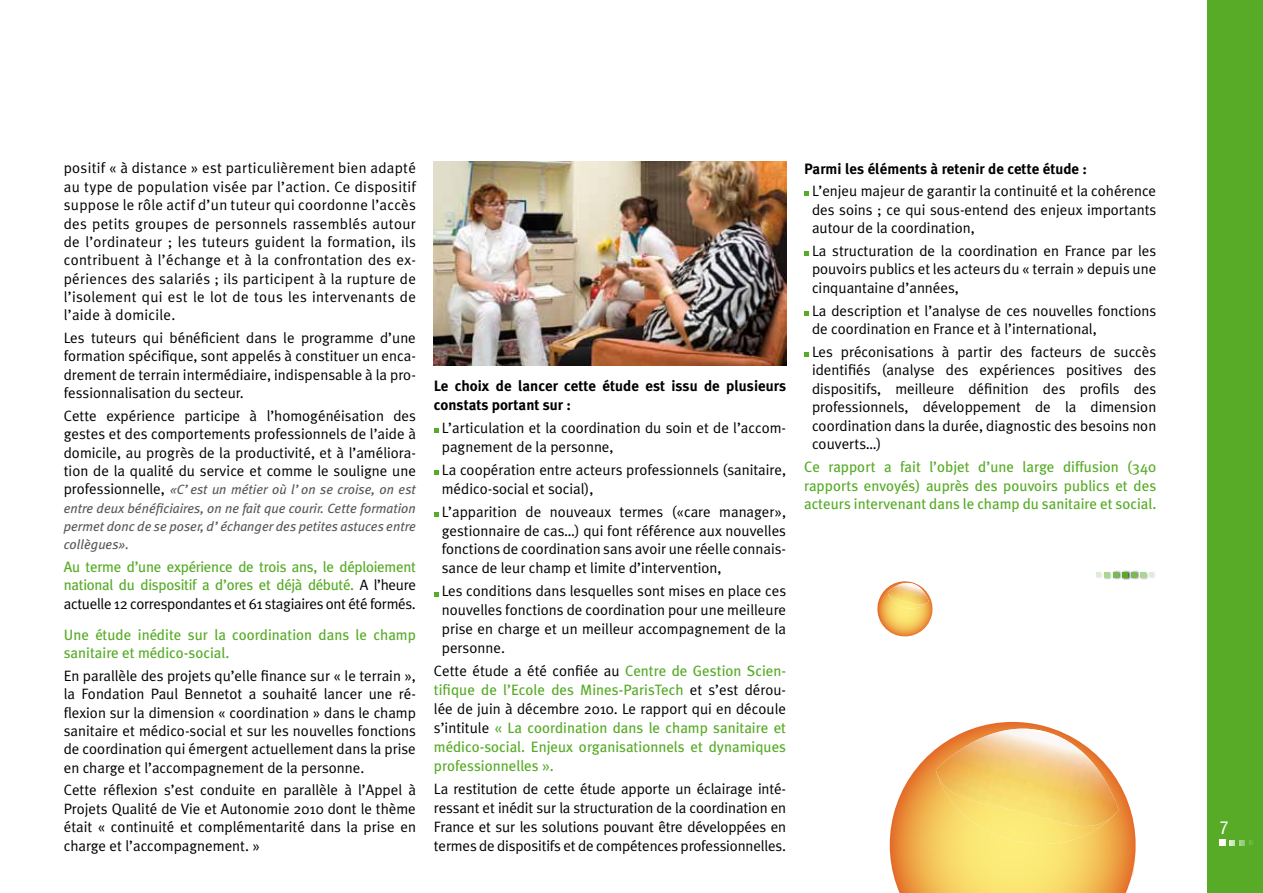
<style>
.page{position:relative;width:1263px;height:893px;background:#fff}
.page>*{position:absolute;margin:0;border:0;box-sizing:border-box;transform-origin:0 0}
.t1{font:condensed 18px "Helvetica Neue LT Std";color:#fff}
.t2{font:15px/18.5px "Meta Plus Normal";color:#000;text-align:justify}
.t3{font:15px/18.9px "Meta Plus";color:#57ab27;text-align:justify}
.t4{font:700 15px/18.9px "Meta Plus";color:#000}
.t5{font:15px/18.3px "Meta Plus";letter-spacing:-.02em;color:#57ab27}
.t6{font:15px "Meta Plus Normal";letter-spacing:-.02em;color:#000}
.t7{font:italic 13.5px/18.3px "Meta Plus";color:#58585a;text-align:justify}
.s1{font-family:"Meta Plus Normal";font-style:normal;font-size:15px;color:#000}
.s2{font-family:"Meta Plus Normal";color:#000}
.s3{font-family:"Meta Plus";color:#57ab27}
</style>
<div class="page">
<svg style="left:889px;top:722px;width:247px;height:171px"></svg>
<img style="left:936px;top:729px;width:182px;height:101px">
<svg style="left:877px;top:581px;width:56px;height:56px"></svg>
<img style="left:888px;top:583px;width:41px;height:23px">
<div style="left:1208px;top:0;width:55px;height:893px;background:#57ab27"></div>
<svg style="left:434px;top:428px;width:5px;height:5px"></svg>
<svg style="left:434px;top:470px;width:5px;height:5px"></svg>
<svg style="left:434px;top:512px;width:5px;height:5px"></svg>
<svg style="left:434px;top:592px;width:5px;height:4px"></svg>
<svg style="left:804px;top:191px;width:5px;height:5px"></svg>
<svg style="left:804px;top:251px;width:5px;height:5px"></svg>
<svg style="left:804px;top:311px;width:5px;height:5px"></svg>
<svg style="left:804px;top:352px;width:5px;height:5px"></svg>
<div style="left:1121px;top:570px;width:10px;height:10px;background:#000;opacity:.75"></div>
<div style="left:1112px;top:571px;width:9px;height:9px;background:#000;opacity:.75"></div>
<div style="left:1103px;top:571px;width:9px;height:9px;background:#000;opacity:.75"></div>
<div style="left:1095px;top:571px;width:8px;height:8px;background:#f1f1f1"></div>
<div style="left:1130px;top:571px;width:10px;height:9px;background:#000;opacity:.75"></div>
<div style="left:1140px;top:571px;width:9px;height:9px;background:#000;opacity:.75"></div>
<div style="left:1148px;top:571px;width:8px;height:8px;background:#f0f0f0"></div>
<svg style="left:1096px;top:572px;width:58px;height:5px"></svg>
<svg style="left:1220px;top:840px;width:33px;height:6px"></svg>
<img style="left:434px;top:162px;width:352px;height:203px">
<p class="t2" style="left:64px;top:159px;width:354px">positif « à distance » est particulièrement bien adapté au type de population visée par l’action. Ce dispositif suppose le rôle actif d’un tuteur qui coordonne l’accès des petits groupes de personnels rassemblés autour de l’ordinateur ; les tuteurs guident la formation, ils contribuent à l’échange et à la confrontation des ex&shy;périences des salariés ; ils participent à la rupture de l’isolement qui est le lot de tous les intervenants de l’aide à domicile.</p>
<p class="t2" style="left:64px;top:328px;width:354px">Les tuteurs qui bénéficient dans le programme d’une formation spécifique, sont appelés à constituer un enca&shy;drement de terrain intermédiaire, indispensable à la pro&shy;fessionnalisation du secteur.</p>
<p class="t2" style="left:64px;top:406px;width:354px">Cette expérience participe à l’homogénéisation des gestes et des comportements professionnels de l’aide à domicile, au progrès de la productivité, et à l’améliora&shy;tion de la qualité du service et comme le souligne une</p>
<p class="t7" style="left:64px;top:480px;width:354px"><span class="s1">professionnelle,</span> «C’est un métier où l’on se croise, on est entre deux bénéficiaires, on ne fait que courir. Cette formation permet donc de se poser, d’échanger des petites astuces entre collègues».</p>
<p class="t5" style="left:64px;top:557px;width:354px">Au terme d’une expérience de trois ans, le déploiement national du dispositif a d’ores et déjà débuté. <span class="s2">A l’heure</span></p>
<p class="t6" style="left:64px;top:595px;width:354px">actuelle 12 correspondantes et 61 stagiaires ont été formés.</p>
<p class="t3" style="left:64px;top:625px;width:354px;line-height:18.3px">U ne étude inédite sur la coordination dans le champ sanitaire et médico-social.</p>
<p class="t2" style="left:64px;top:666px;width:354px">En parallèle des projets qu’elle finance sur « le terrain », la Fondation Paul Bennetot a souhaité lancer une ré&shy;flexion sur la dimension « coordination » dans le champ sanitaire et médico-social et sur les nouvelles fonctions de coordination qui émergent actuellement dans la prise en charge et l’accompagnement de la personne.</p>
<p class="t2" style="left:64px;top:781px;width:354px">Cette réflexion s’est conduite en parallèle à l’Appel à Projets Qualité de Vie et Autonomie 2010 dont le thème était « continuité et complémentarité dans la prise en charge et l’accompagnement. »</p>
<p class="t4" style="left:434px;top:376px;width:354px">Le choix de lancer cette étude est issu de plusieurs constats portant sur :</p>
<p class="t2" style="left:442px;top:418px;width:346px;line-height:18.9px">L’articulation et la coordination du soin et de l’accom&shy;pagnement de la personne,</p>
<p class="t2" style="left:442px;top:460px;width:346px;line-height:18.9px">La coopération entre acteurs professionnels (sanitaire, médico-social et social),</p>
<p class="t2" style="left:442px;top:502px;width:346px;line-height:18.9px">L’apparition de nouveaux termes («care manager», gestionnaire de cas…) qui font référence aux nouvelles fonctions de coordination sans avoir une réelle connais&shy;sance de leur champ et limite d’intervention,</p>
<p class="t2" style="left:442px;top:582px;width:346px;line-height:18.9px">Les conditions dans lesquelles sont mises en place ces nouvelles fonctions de coordination pour une meilleure prise en charge et un meilleur accompagnement de la personne.</p>
<p class="t2" style="left:434px;top:662px;width:354px">Cette étude a été confiée au <span class="s3">Centre de Gestion Scien-</span></p>
<p class="t3" style="left:434px;top:680px;width:354px">tifique de l’Ecole des Mines-ParisTech <span class="s2">et s’est dérou-</span></p>
<p class="t2" style="left:434px;top:699px;width:354px">lée de juin à décembre 2010. Le rapport qui en découle</p>
<p class="t3" style="left:434px;top:718px;width:354px"><span class="s2">s’intitule</span> « La coordination dans le champ sanitaire et médico-social. Enjeux organisationnels et dynamiques professionnelles ».</p>
<p class="t2" style="left:434px;top:779px;width:354px;line-height:18.9px">La restitution de cette étude apporte un éclairage inté&shy;ressant et inédit sur la structuration de la coordination en France et sur les solutions pouvant être développées en termes de dispositifs et de compétences professionnelles.</p>
<p class="t4" style="left:804px;top:159px;width:285px">Parmi les éléments à retenir de cette étude :</p>
<p class="t2" style="left:812px;top:182px;width:346px">L’enjeu majeur de garantir la continuité et la cohérence des soins ; ce qui sous-entend des enjeux importants autour de la coordination,</p>
<p class="t2" style="left:812px;top:241px;width:346px">La structuration de la coordination en France par les pouvoirs publics et les acteurs du « terrain » depuis une cinquantaine d’années,</p>
<p class="t2" style="left:812px;top:301px;width:346px">La description et l’analyse de ces nouvelles fonctions de coordination en France et à l’international,</p>
<p class="t2" style="left:812px;top:342px;width:346px">Les préconisations à partir des facteurs de succès identifiés (analyse des expériences positives des dispositifs, meilleure définition des profils des professionnels, développement de la dimension coordination dans la durée, diagnostic des besoins non couverts…)</p>
<p class="t3" style="left:804px;top:458px;width:354px;line-height:18.5px">Ce rapport a fait l’objet d’une large diffusion (340 rapports envoyés) auprès des pouvoirs publics et des acteurs intervenant dans le champ du sanitaire et social.</p>
<p class="t1" style="left:1220px;top:817px;width:10px">7</p>
</div>
